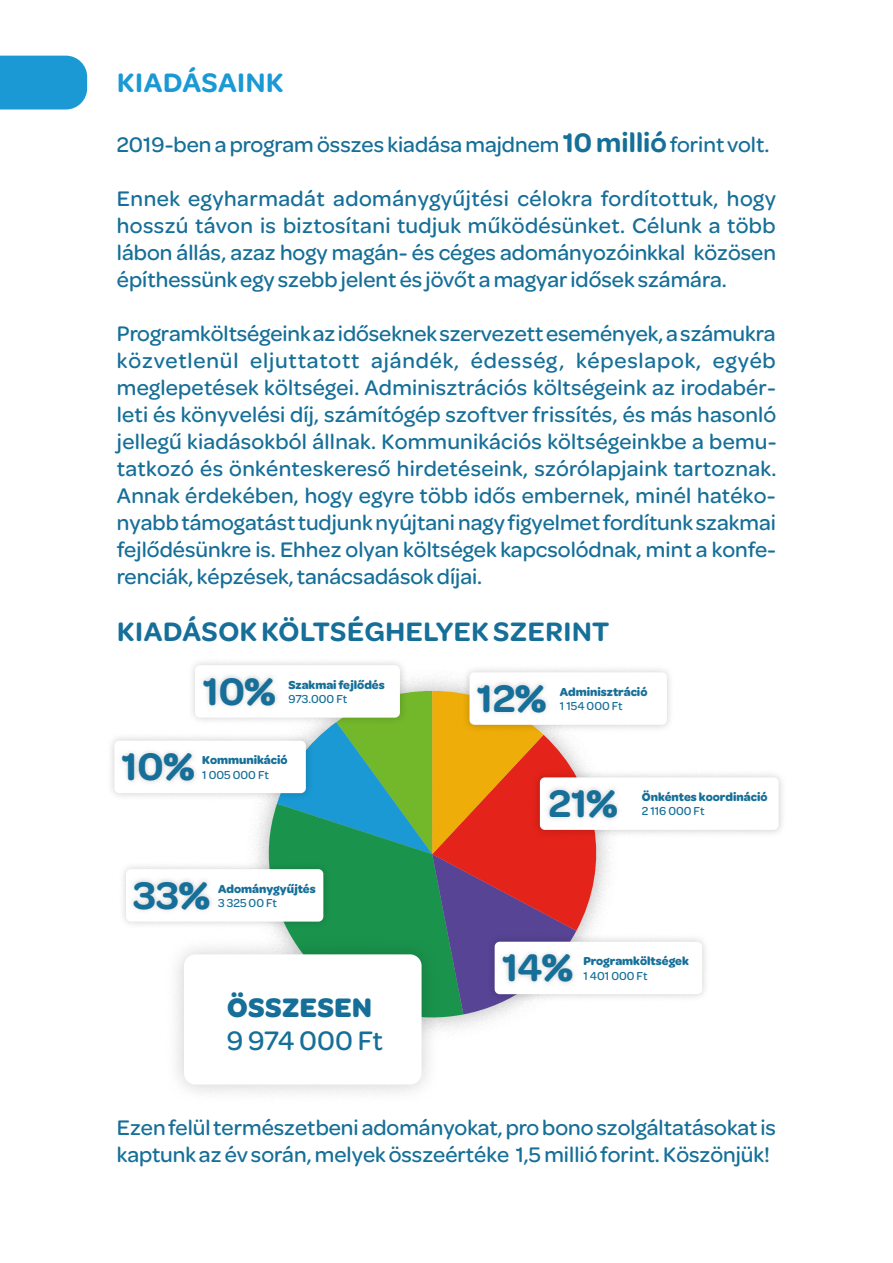
<style>
.page{position:relative;width:893px;height:1263px;background:#fff}
.page>*{position:absolute;margin:0;border:0;box-sizing:border-box;transform-origin:0 0}
.t1{font:600 40.95px "Omnes";color:#166f98}
.t2{font:600 28.5px "Omnes";letter-spacing:.02em;color:#166f98}
.t3{font:600 28.5px "Omnes";letter-spacing:.02em;color:#1a99d5}
.t4{font:500 28.5px "Omnes";letter-spacing:-.015em;color:#166f98}
.t5{font:700 28.5px "Omnes";letter-spacing:.02em;color:#166f98}
.t6{font:500 22.5px/27px "Omnes";color:#166f98}
.t7{font:700 12.3px "Omnes";color:#166f98}
.t8{font:500 12.3px "Omnes";color:#166f98}
.s1{font-weight:600;font-size:28.5px}
.s2{font-weight:900}
</style>
<div class="page">
<div style="left:246px;top:668px;width:373px;height:372px;background:#000;opacity:.3"></div>
<svg style="left:266px;top:691px;width:346px;height:340px;background:#8b8864"></svg>
<div style="left:461px;top:664px;width:214px;height:69px;background:#000;opacity:.2"></div>
<div style="left:469px;top:672px;width:198px;height:53px;background:#fff;border-radius:5px"></div>
<div style="left:472px;top:679px;width:80px;height:39px;background:#000;opacity:.2"></div>
<div style="left:532px;top:769px;width:255px;height:69px;background:#000;opacity:.2"></div>
<div style="left:540px;top:777px;width:239px;height:53px;background:#fff;border-radius:5px"></div>
<div style="left:544px;top:784px;width:79px;height:39px;background:#000;opacity:.2"></div>
<div style="left:164px;top:934px;width:277px;height:171px;background:#000;opacity:.2"></div>
<div style="left:184px;top:954px;width:238px;height:130px;background:#fff;border-radius:12px"></div>
<div style="left:187px;top:657px;width:221px;height:69px;background:#000;opacity:.2"></div>
<div style="left:195px;top:665px;width:205px;height:53px;background:#fff;border-radius:5px"></div>
<div style="left:198px;top:671px;width:83px;height:40px;background:#000;opacity:.2"></div>
<div style="left:106px;top:732px;width:208px;height:69px;background:#000;opacity:.2"></div>
<div style="left:114px;top:741px;width:192px;height:52px;background:#fff;border-radius:5px"></div>
<div style="left:117px;top:747px;width:83px;height:39px;background:#000;opacity:.2"></div>
<div style="left:118px;top:861px;width:214px;height:69px;background:#000;opacity:.2"></div>
<div style="left:126px;top:869px;width:197px;height:52px;background:#fff;border-radius:5px"></div>
<div style="left:128px;top:875px;width:87px;height:40px;background:#000;opacity:.2"></div>
<div style="left:486px;top:933px;width:224px;height:69px;background:#000;opacity:.2"></div>
<div style="left:495px;top:942px;width:207px;height:52px;background:#fff;border-radius:5px"></div>
<div style="left:497px;top:948px;width:81px;height:39px;background:#000;opacity:.2"></div>
<div style="left:0;top:56px;width:87px;height:53px;background:#1a99d5"></div>
<p class="t3" style="left:117px;top:62px;width:168px">KIADÁSAINK</p>
<p class="t6" style="left:117px;top:129px;width:654px">2019-ben a program összes kiadása majdnem <span class="s1">10 millió</span> forint volt.</p>
<p class="t6" style="left:117px;top:183px;width:661px;text-align:justify">Ennek egyharmadát adománygyűjtési célokra fordítottuk, hogy hosszú távon is biztosítani tudjuk működésünket. Célunk a több lábon állás, azaz hogy magán- és céges adományozóinkkal közösen építhessünk egy szebb jelent és jövőt a magyar idősek számára.</p>
<p class="t6" style="left:117px;top:318px;width:661px">Programköltségeink az időseknek szervezett események, a számukra közvetlenül eljuttatott ajándék, édesség, képeslapok, egyéb meglepetések költségei. Adminisztrációs költségeink az irodabér&shy;leti és könyvelési díj, számítógép szoftver frissítés, és más hasonló jellegű kiadásokból állnak. Kommunikációs költségeinkbe a bemu&shy;tatkozó és önkénteskereső hirdetéseink, szórólapjaink tartoznak.<br>Annak érdekében, hogy egyre több idős embernek, minél hatéko&shy;nyabb támogatást tudjunk nyújtani nagy figyelmet fordítunk szakmai fejlődésünkre is. Ehhez olyan költségek kapcsolódnak, mint a konfe&shy;renciák, képzések, tanácsadások díjai.</p>
<p class="t2" style="left:117px;top:611px;width:494px">KIADÁSOK KÖLTSÉGHELYEK SZERINT</p>
<h1 class="t1" style="left:203px;top:662px;width:74px">10<span class="s2">%</span></h1>
<p class="t7" style="left:288px;top:676px;width:98px">Szakmai fejlődés</p>
<p class="t8" style="left:288px;top:691px;width:60px">973.000 Ft</p>
<h1 class="t1" style="left:122px;top:738px;width:74px">10<span class="s2">%</span></h1>
<p class="t7" style="left:202px;top:752px;width:87px">Kommunikáció</p>
<p class="t8" style="left:202px;top:766px;width:68px">1 005 000 Ft</p>
<h1 class="t1" style="left:133px;top:866px;width:78px">33<span class="s2">%</span></h1>
<p class="t7" style="left:218px;top:880px;width:99px">Adománygyűjtés</p>
<p class="t8" style="left:218px;top:894px;width:60px">3 325 00 Ft</p>
<p class="t5" style="left:227px;top:988px;width:146px">ÖSSZESEN</p>
<p class="t4" style="left:227px;top:1021px;width:158px">9 974 000 Ft</p>
<h1 class="t1" style="left:477px;top:670px;width:71px">12<span class="s2">%</span></h1>
<p class="t7" style="left:560px;top:683px;width:89px">Adminisztráció</p>
<p class="t8" style="left:560px;top:698px;width:64px">1 154 000 Ft</p>
<h1 class="t1" style="left:548px;top:775px;width:71px">21<span class="s2">%</span></h1>
<p class="t7" style="left:642px;top:788px;width:127px">Önkéntes koordináció</p>
<p class="t8" style="left:642px;top:803px;width:64px">2 116 000 Ft</p>
<h1 class="t1" style="left:502px;top:939px;width:72px">14<span class="s2">%</span></h1>
<p class="t7" style="left:583px;top:953px;width:107px">Programköltségek</p>
<p class="t8" style="left:583px;top:967px;width:66px">1 401 000 Ft</p>
<p class="t6" style="left:117px;top:1112px;width:661px">Ezen felül természetbeni adományokat, pro bono szolgáltatásokat is kaptunk az év során, melyek összeértéke 1,5 millió forint. Köszönjük!</p>
</div>
